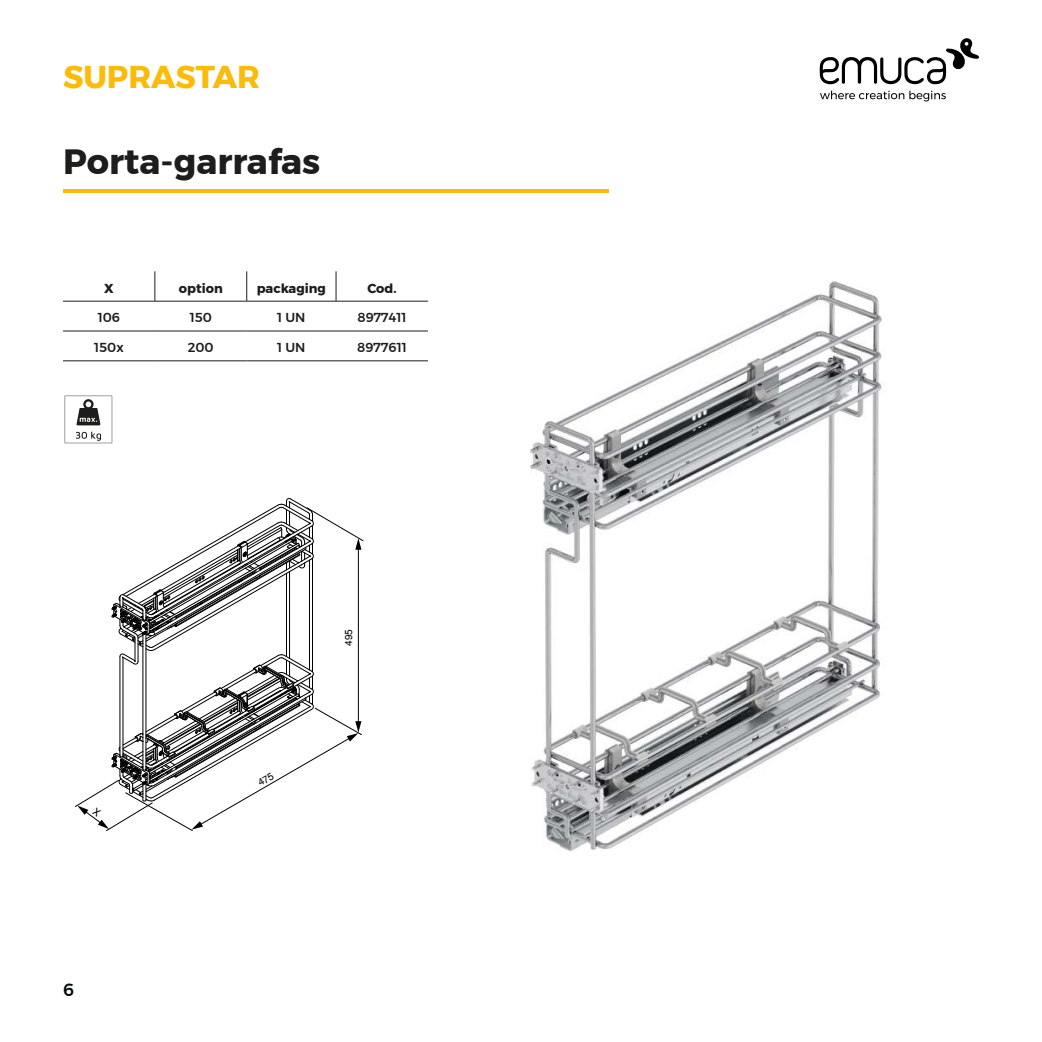
<style>
.page{position:relative;width:1042px;height:1042px;background:#fff}
.page>*{position:absolute;margin:0;border:0;box-sizing:border-box;transform-origin:0 0}
.Título01{font:700 35px "Montserrat";color:#1d1d1b}
.t1{font:700 31.5px "Montserrat";color:#fbbb0a}
.t2{font:500 17.5px "Montserrat";color:#020a0a}
.cuerpo_texto{font:500 12.95px "Montserrat";color:#1d1d1b}
.encabezado{font:700 12.95px "Montserrat";color:#1d1d1b}
.t3{font:9.97px "Helvetica";color:#000}
</style>
<div class="page">
<svg style="left:819px;top:38px;width:160px;height:47px"></svg>
<svg style="left:820px;top:91px;width:126px;height:10px"></svg>
<svg style="left:65px;top:396px;width:47px;height:47px"></svg>
<hr style="left:155px;top:271px;width:1px;height:30px;background:#1d1d1b">
<hr style="left:246px;top:271px;width:1px;height:30px;background:#1d1d1b">
<hr style="left:63px;top:301px;width:92px;height:1px;background:#1d1d1b">
<hr style="left:155px;top:301px;width:92px;height:1px;background:#1d1d1b">
<hr style="left:336px;top:271px;width:1px;height:30px;background:#1d1d1b">
<hr style="left:247px;top:301px;width:89px;height:1px;background:#1d1d1b">
<hr style="left:336px;top:301px;width:92px;height:1px;background:#1d1d1b">
<hr style="left:63px;top:331px;width:92px;height:1px;background:#1d1d1b">
<hr style="left:155px;top:331px;width:92px;height:1px;background:#1d1d1b">
<hr style="left:247px;top:331px;width:89px;height:1px;background:#1d1d1b">
<hr style="left:336px;top:331px;width:92px;height:1px;background:#1d1d1b">
<hr style="left:63px;top:360px;width:92px;height:1px;background:#1d1d1b">
<hr style="left:155px;top:360px;width:92px;height:1px;background:#1d1d1b">
<hr style="left:247px;top:360px;width:89px;height:1px;background:#1d1d1b">
<hr style="left:336px;top:360px;width:92px;height:1px;background:#1d1d1b">
<img style="left:530px;top:281px;width:352px;height:571px">
<hr style="left:63px;top:189px;width:546px;height:3px;background:#fbbb0a">
<svg style="left:75px;top:498px;width:289px;height:333px"></svg>
<p class="t1" style="left:63px;top:52px;width:198px">SUPRASTAR</p>
<p class="Título01" style="left:63px;top:134px;width:259px">Porta-garrafas</p>
<p class="encabezado" style="left:104px;top:277px;width:11px">X</p>
<p class="encabezado" style="left:179px;top:277px;width:45px">option</p>
<p class="encabezado" style="left:257px;top:277px;width:71px">packaging</p>
<p class="encabezado" style="left:367px;top:277px;width:31px">Cod.</p>
<p class="cuerpo_texto" style="left:98px;top:308px;width:24px">106</p>
<p class="cuerpo_texto" style="left:190px;top:308px;width:24px">150</p>
<p class="cuerpo_texto" style="left:277px;top:308px;width:30px">1 UN</p>
<p class="cuerpo_texto" style="left:357px;top:308px;width:50px">8977411</p>
<p class="cuerpo_texto" style="left:94px;top:337px;width:31px">150x</p>
<p class="cuerpo_texto" style="left:188px;top:337px;width:27px">200</p>
<p class="cuerpo_texto" style="left:277px;top:337px;width:30px">1 UN</p>
<p class="cuerpo_texto" style="left:357px;top:337px;width:51px">8977611</p>
<p class="t2" style="left:63px;top:976px;width:13px">6</p>
<p class="t3" style="left:342px;top:646px;width:18px;rotate:-90deg">495</p>
</div>
